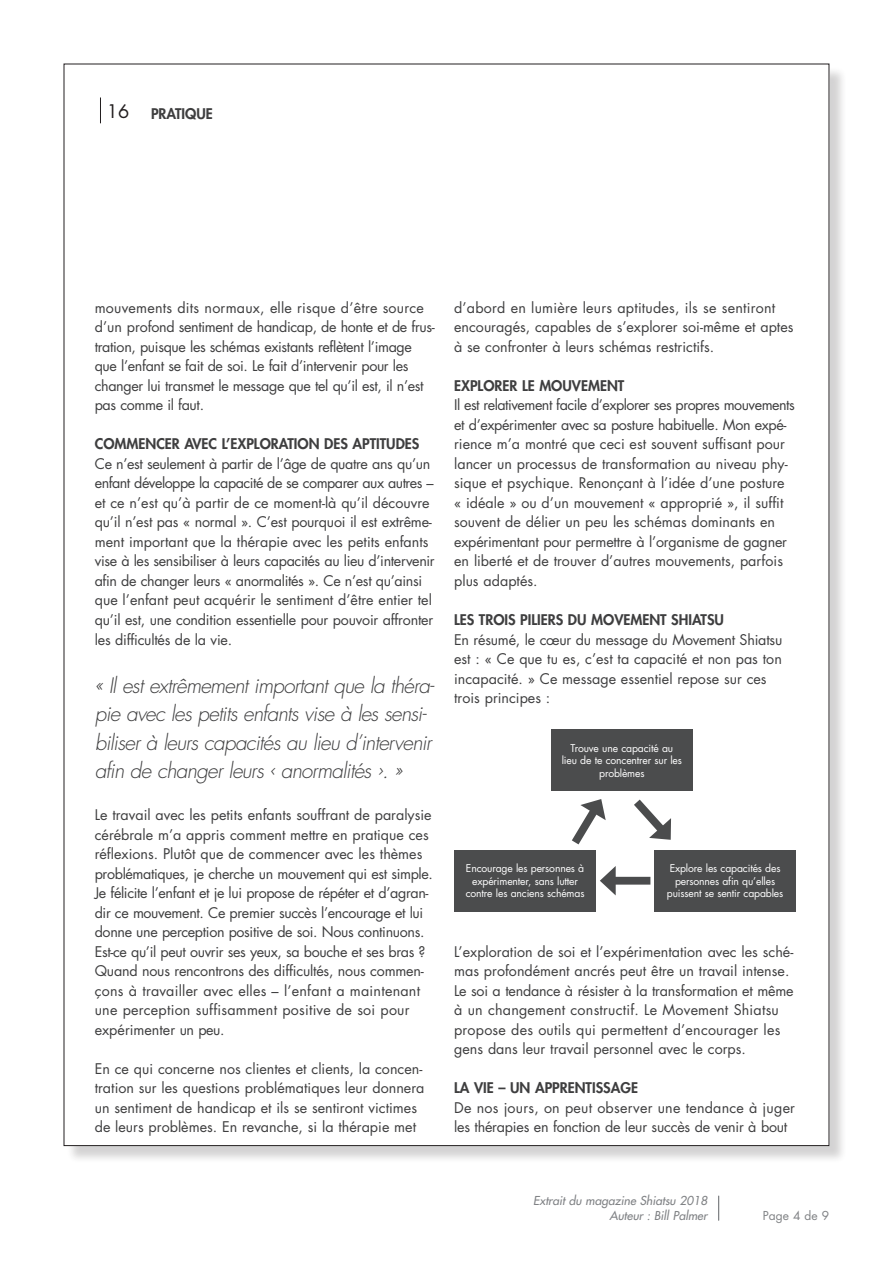
<style>
.page{position:relative;width:893px;height:1263px;background:#fff}
.page>*{position:absolute;margin:0;border:0;box-sizing:border-box;transform-origin:0 0}
.t1{font:italic 300 20.85px/28.7px "Futura";letter-spacing:-.035em;color:#3e3e3f}
.t2{font:18.15px "Futura";color:#231f20}
.t3{font:14.25px/19.5px "Futura";color:#3e3e3f}
.t4{font:14.25px/19.5px "Futura";letter-spacing:-.025em;color:#3e3e3f}
.t5{font:800 14.25px "Futura";color:#3e3e3f}
.gs_rechts{font:italic 500 12px "Futura Std";color:#808285}
.t6{font:12px "Futura Std";color:#808285}
.t7{font:10.35px/12.5px "Futura";letter-spacing:-.015em;color:#fff;text-align:center}
.s1{font-weight:800}
</style>
<div class="page">
<svg style="left:718px;top:1196px;width:1px;height:24px"></svg>
<div style="left:66px;top:66px;width:781px;height:1097px;background:#231f20;opacity:.2"></div>
<div style="left:64px;top:64px;width:765px;height:1081px;background:#fff"></div>
<svg style="left:100px;top:97px;width:1px;height:26px"></svg>
<div style="left:551px;top:730px;width:142px;height:61px;background:#4b4c4d"></div>
<div style="left:654px;top:850px;width:142px;height:61px;background:#4b4c4d"></div>
<div style="left:454px;top:850px;width:142px;height:61px;background:#4b4c4d"></div>
<div style="left:609px;top:877px;width:41px;height:8px;background:#4b4c4d"></div>
<svg style="left:600px;top:866px;width:16px;height:29px"></svg>
<svg style="left:572px;top:799px;width:34px;height:46px"></svg>
<svg style="left:634px;top:799px;width:37px;height:41px"></svg>
<p class="t2" style="left:107px;top:98px;width:24px">16</p>
<p class="t5" style="left:151px;top:104px;width:63px">PRATIQUE</p>
<p class="t4" style="left:95px;top:297px;width:342px">mouvements dits normaux, elle risque d’être source d’un profond sentiment de handicap, de honte et de frus&shy;tration, puisque les schémas existants reflètent l’image que l’enfant se fait de soi. Le fait d’intervenir pour les changer lui transmet le message que tel qu’il est, il n’est pas comme il faut.</p>
<p class="t3" style="left:95px;top:434px;width:341px"><span class="s1">COMMENCER AVEC L’EXPLORATION DES APTITUDES </span>Ce n’est seulement à partir de l’âge de quatre ans qu’un enfant développe la capacité de se comparer aux autres – et ce n’est qu’à partir de ce moment-là qu’il découvre qu’il n’est pas « normal ». C’est pourquoi il est extrême&shy;ment important que la thérapie avec les petits enfants vise à les sensibiliser à leurs capacités au lieu d’intervenir afin de changer leurs « anormalités ». Ce n’est qu’ainsi que l’enfant peut acquérir le sentiment d’être entier tel qu’il est, une condition essentielle pour pouvoir affronter les difficultés de la vie.</p>
<p class="t1" style="left:95px;top:671px;width:341px">« Il est extrêmement important que la théra&shy;pie avec les petits enfants vise à les sensi&shy;biliser à leurs capacités au lieu d’intervenir afin de changer leurs ‹ anormalités ›. »</p>
<p class="t3" style="left:95px;top:805px;width:340px">Le travail avec les petits enfants souffrant de paralysie cérébrale m’a appris comment mettre en pratique ces réflexions. Plutôt que de commencer avec les thèmes problématiques, je cherche un mouvement qui est simple.<br>Je félicite l’enfant et je lui propose de répéter et d’agran&shy;dir ce mouvement. Ce premier succès l’encourage et lui donne une perception positive de soi. Nous continuons.<br>Est-ce qu’il peut ouvrir ses yeux, sa bouche et ses bras ?<br>Quand nous rencontrons des difficultés, nous commen&shy;çons à travailler avec elles – l’enfant a maintenant une perception suffisamment positive de soi pour expérimenter un peu.</p>
<p class="t3" style="left:95px;top:1059px;width:331px">En ce qui concerne nos clientes et clients, la concen&shy;tration sur les questions problématiques leur donnera un sentiment de handicap et ils se sentiront victimes de leurs problèmes. En revanche, si la thérapie met</p>
<p class="t3" style="left:454px;top:297px;width:341px">d’abord en lumière leurs aptitudes, ils se sentiront encouragés, capables de s’explorer soi-même et aptes à se confronter à leurs schémas restrictifs.</p>
<p class="t3" style="left:454px;top:376px;width:342px"><span class="s1">EXPLORER LE MOUVEMENT<br></span>Il est relativement facile d’explorer ses propres mouvements et d’expérimenter avec sa posture habituelle. Mon expé&shy;rience m’a montré que ceci est souvent suffisant pour lancer un processus de transformation au niveau phy&shy;sique et psychique. Renonçant à l’idée d’une posture « idéale » ou d’un mouvement « approprié », il suffit souvent de délier un peu les schémas dominants en expérimentant pour permettre à l’organisme de gagner en liberté et de trouver d’autres mouvements, parfois plus adaptés.</p>
<p class="t3" style="left:454px;top:610px;width:330px"><span class="s1">LES TROIS PILIERS DU MOVEMENT SHIATSU<br></span>En résumé, le cœur du message du Movement Shiatsu est : « Ce que tu es, c’est ta capacité et non pas ton incapacité. » Ce message essentiel repose sur ces trois principes :</p>
<p class="t7" style="left:562px;top:742px;width:122px">Trouve une capacité au lieu de te concentrer sur les problèmes</p>
<p class="t7" style="left:466px;top:862px;width:120px">Encourage les personnes à expérimenter, sans lutter contre les anciens schémas</p>
<p class="t7" style="left:667px;top:862px;width:118px">Explore les capacités des personnes afin qu’elles puissent se sentir capables</p>
<p class="t3" style="left:454px;top:941px;width:341px">L’exploration de soi et l’expérimentation avec les sché&shy;mas profondément ancrés peut être un travail intense.<br>Le soi a tendance à résister à la transformation et même à un changement constructif. Le Movement Shiatsu propose des outils qui permettent d’encourager les gens dans leur travail personnel avec le corps.</p>
<p class="t3" style="left:454px;top:1078px;width:342px"><span class="s1">LA VIE – UN APPRENTISSAGE<br></span>De nos jours, on peut observer une tendance à juger les thérapies en fonction de leur succès de venir à bout</p>
<p class="gs_rechts" style="left:533px;top:1193px;width:176px">Extrait du magazine Shiatsu 2018</p>
<p class="gs_rechts" style="left:609px;top:1208px;width:99px">Auteur : Bill Palmer</p>
<p class="t6" style="left:763px;top:1208px;width:68px">Page 4 de 9</p>
</div>
